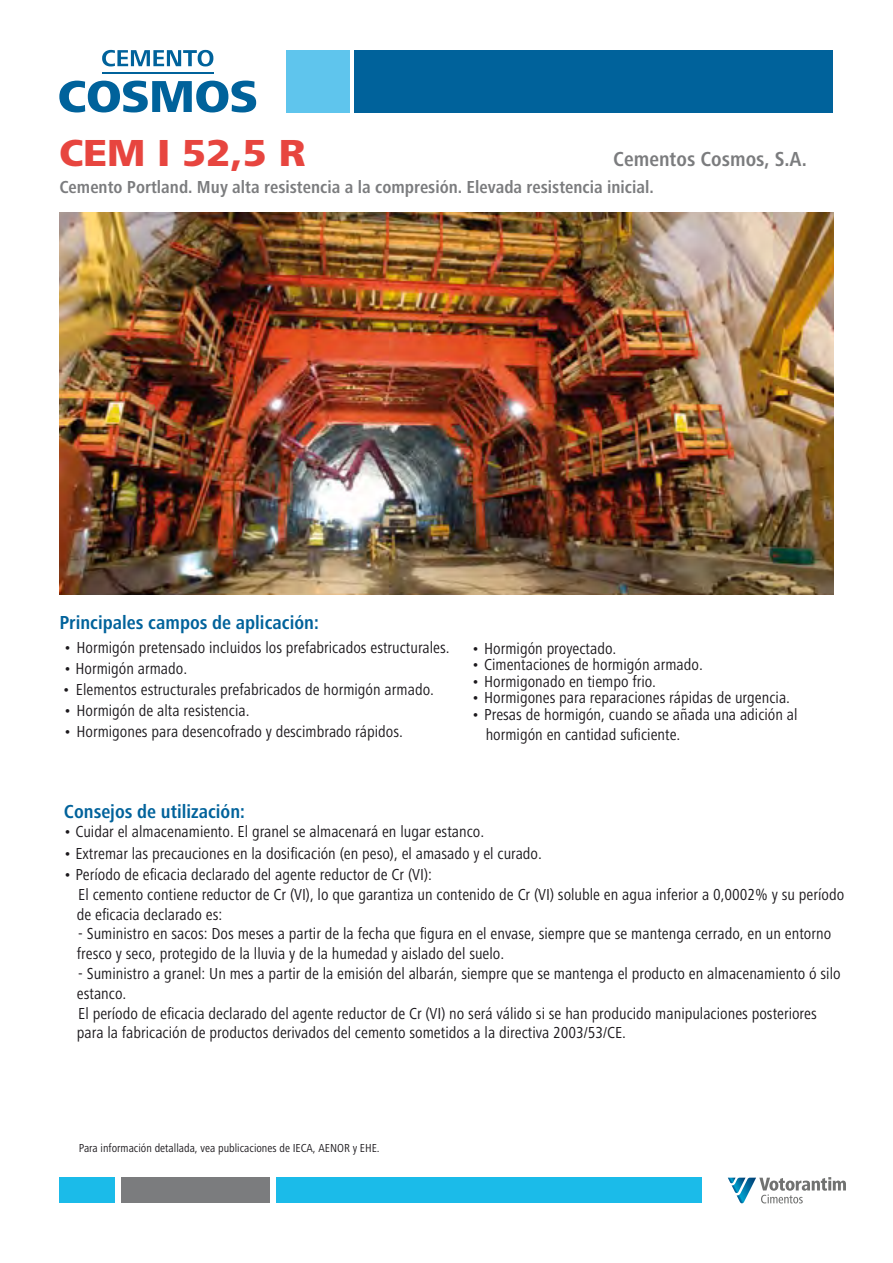
<style>
.page{position:relative;width:893px;height:1263px;background:#fff}
.page>*{position:absolute;margin:0;border:0;box-sizing:border-box;transform-origin:0 0}
.t1{font:800 39px "Frutiger Next LT";color:#e7453f}
.t2{font:700 condensed 21px "Frutiger Next LT";color:#7b7c7e}
.t3{font:700 condensed 19.5px "Frutiger Next LT";color:#00629b}
.t4{font:700 condensed 18px "Frutiger Next LT";color:#7b7c7e}
.t5{font:condensed 16.5px/19.8px "Frutiger Next LT";color:#1b181c}
.t6{font:condensed 12px "Frutiger Next LT";color:#1b181c}
</style>
<div class="page">
<div style="left:59px;top:1177px;width:56px;height:26px;background:#1bbbe9"></div>
<div style="left:122px;top:1177px;width:148px;height:26px;background:#7b7c7e"></div>
<div style="left:276px;top:1177px;width:426px;height:26px;background:#1bbbe9"></div>
<div style="left:354px;top:50px;width:479px;height:62px;background:#00629b"></div>
<div style="left:286px;top:50px;width:64px;height:62px;background:#5fc5ed"></div>
<svg style="left:102px;top:50px;width:111px;height:16px"></svg>
<svg style="left:59px;top:81px;width:197px;height:31px"></svg>
<hr style="left:102px;top:72px;width:111px;height:2px;background:#00629b">
<svg style="left:728px;top:1177px;width:118px;height:26px"></svg>
<img style="left:59px;top:212px;width:774px;height:383px">
<h1 class="t1" style="left:59px;top:131px;width:248px">CEM I 52,5 R</h1>
<p class="t2" style="left:613px;top:147px;width:195px">Cementos Cosmos, S.A.</p>
<p class="t4" style="left:59px;top:177px;width:596px">Cemento Portland. Muy alta resistencia a la compresión. Elevada resistencia inicial.</p>
<p class="t3" style="left:59px;top:611px;width:261px">Principales campos de aplicación:</p>
<p class="t5" style="left:64px;top:637px;width:387px">• Hormigón pretensado incluidos los prefabricados estructurales.</p>
<p class="t5" style="left:64px;top:658px;width:125px">• Hormigón armado.</p>
<p class="t5" style="left:62px;top:679px;width:373px">• Elementos estructurales prefabricados de hormigón armado.</p>
<p class="t5" style="left:64px;top:700px;width:187px">• Hormigón de alta resistencia.</p>
<p class="t5" style="left:64px;top:721px;width:340px">• Hormigones para desencofrado y descimbrado rápidos.</p>
<p class="t5" style="left:472px;top:639px;width:146px">• Hormigón proyectado.</p>
<p class="t5" style="left:472px;top:655px;width:233px">• Cimentaciones de hormigón armado.</p>
<p class="t5" style="left:472px;top:672px;width:186px">• Hormigonado en tiempo frio.</p>
<p class="t5" style="left:472px;top:688px;width:320px">• Hormigones para reparaciones rápidas de urgencia.</p>
<p class="t5" style="left:486px;top:704px;width:313px;text-indent:-14px">• Presas de hormigón, cuando se añada una adición al hormigón en cantidad suficiente.</p>
<p class="t3" style="left:64px;top:800px;width:183px">Consejos de utilización:</p>
<p class="t5" style="left:64px;top:822px;width:422px">• Cuidar el almacenamiento. El granel se almacenará en lugar estanco.</p>
<p class="t5" style="left:64px;top:843px;width:479px">• Extremar las precauciones en la dosificación (en peso), el amasado y el curado.</p>
<p class="t5" style="left:77px;top:865px;width:769px;text-indent:-13px">• Período de eficacia declarado del agente reductor de Cr (VI):<br>El cemento contiene reductor de Cr (VI), lo que garantiza un contenido de Cr (VI) soluble en agua inferior a 0,0002% y su período de eficacia declarado es:</p>
<p class="t5" style="left:77px;top:924px;width:756px">- Suministro en sacos: Dos meses a partir de la fecha que figura en el envase, siempre que se mantenga cerrado, en un entorno fresco y seco, protegido de la lluvia y de la humedad y aislado del suelo.</p>
<p class="t5" style="left:77px;top:964px;width:765px">- Suministro a granel: Un mes a partir de la emisión del albarán, siempre que se mantenga el producto en almacenamiento ó silo estanco.<br>El período de eficacia declarado del agente reductor de Cr (VI) no será válido si se han producido manipulaciones posteriores para la fabricación de productos derivados del cemento sometidos a la directiva 2003/53/CE.</p>
<p class="t6" style="left:79px;top:1142px;width:302px">Para información detallada, vea publicaciones de IECA, AENOR y EHE.</p>
</div>
